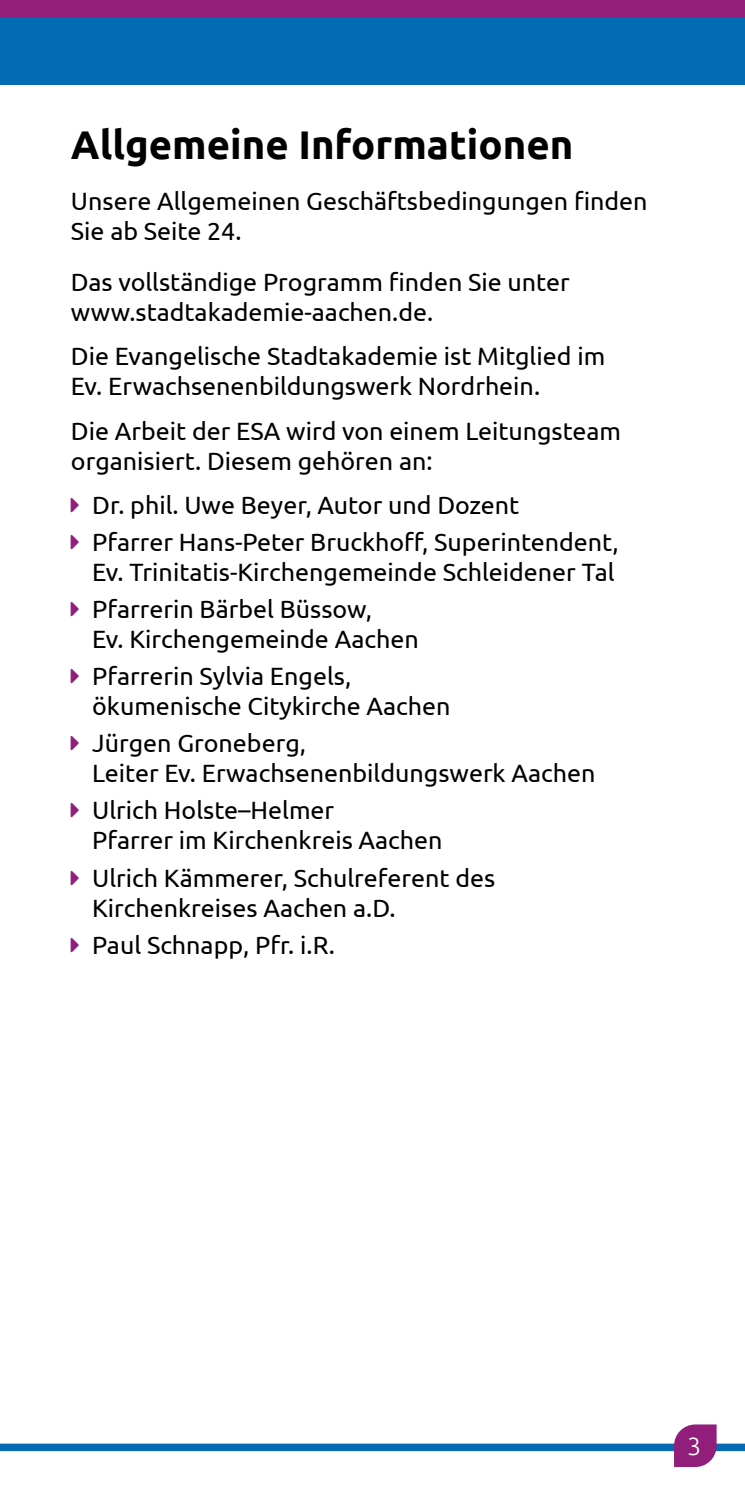
<style>
.page{position:relative;width:745px;height:1489px;background:#fff}
.page>*{position:absolute;margin:0;border:0;box-sizing:border-box;transform-origin:0 0}
.t1{font:700 40px "Ubuntu";color:#000}
.t2{font:25px/37px "Ubuntu";color:#000}
.t3{font:300 25px "Ubuntu";color:#fff}
</style>
<div class="page">
<div style="left:0;top:0;width:744px;height:19px;background:#901e7a"></div>
<div style="left:0;top:1443px;width:744px;height:7px;background:#026bb3"></div>
<svg style="left:673px;top:1424px;width:43px;height:42px;background:#9d3a8a"></svg>
<div style="left:0;top:19px;width:744px;height:66px;background:#026bb3"></div>
<h1 class="t1" style="left:71px;top:120px;width:503px">Allgemeine Informationen</h1>
<p class="t2" style="left:71px;top:185px;width:577px;line-height:30px">Unsere Allgemeinen Geschäftsbedingungen finden<br>Sie ab Seite 24.</p>
<p class="t2" style="left:71px;top:266px;width:500px;line-height:30px">Das vollständige Programm finden Sie unter www.stadtakademie-aachen.de.</p>
<p class="t2" style="left:71px;top:341px;width:535px;line-height:30px">Die Evangelische Stadtakademie ist Mitglied im<br>Ev. Erwachsenenbildungswerk Nordrhein.</p>
<p class="t2" style="left:71px;top:415px;width:551px;line-height:30px">Die Arbeit der ESA wird von einem Leitungsteam organisiert. Diesem gehören an:</p>
<p class="t2" style="left:92px;top:485px;width:527px">Dr. phil. Uwe Beyer, Autor und Dozent<br>Pfarrer Hans-Peter Bruckhoff, Superintendent,</p>
<p class="t2" style="left:92px;top:553px;width:523px">Ev. Trinitatis-Kirchengemeinde Schleidener Tal<br>Pfarrerin Bärbel Büssow,</p>
<p class="t2" style="left:92px;top:620px;width:328px">Ev. Kirchengemeinde Aachen<br>Pfarrerin Sylvia Engels,</p>
<p class="t2" style="left:92px;top:687px;width:359px">ökumenische Citykirche Aachen<br>Jürgen Groneberg,</p>
<p class="t2" style="left:92px;top:754px;width:504px">Leiter Ev. Erwachsenenbildungswerk Aachen<br>Ulrich Holste–Helmer</p>
<p class="t2" style="left:92px;top:821px;width:404px">Pfarrer im Kirchenkreis Aachen<br>Ulrich Kämmerer, Schulreferent des</p>
<p class="t2" style="left:92px;top:888px;width:304px">Kirchenkreises Aachen a.D.<br>Paul Schnapp, Pfr. i.R.</p>
<p class="t3" style="left:686px;top:1431px;width:16px">3</p>
</div>
